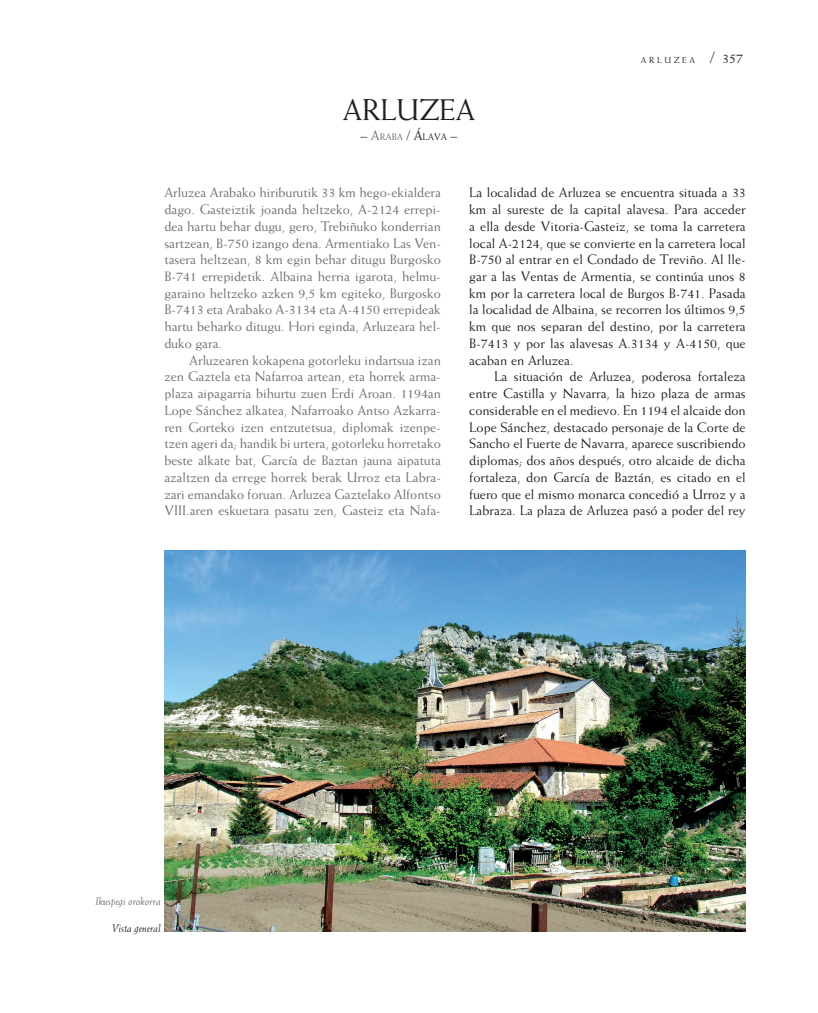
<style>
.page{position:relative;width:818px;height:1013px;background:#fff}
.page>*{position:absolute;margin:0;border:0;box-sizing:border-box;transform-origin:0 0}
.t1{font:30px "Weiss Std";color:#231f20}
.t2{font:13.75px/16.8px "Weiss Std";color:#6c6d70;text-align:justify}
.t3{font:13.75px/16.8px "Weiss Std";color:#231f20;text-align:justify}
.t4{font:13.75px "Weiss Std";color:#231f20}
.t5{font:italic 11.25px "Weiss Std";color:#6c6d70}
.t6{font:italic 11.25px "Weiss Std";color:#231f20}
.t7{font:8.75px "Weiss Std";color:#231f20}
.s1{color:#6c6d70}
.s2{font-size:9.62px;color:#6c6d70}
.s3{font-size:9.62px}
.s4{font-size:16.25px}
</style>
<div class="page">
<img style="left:164px;top:551px;width:581px;height:380px">
<h1 class="t1" style="left:343px;top:93px;width:134px">ARLUZEA</h1>
<p class="t4" style="left:360px;top:127px;width:98px">– <span class="s1">A</span><span class="s2">RABA</span> / Á<span class="s3">LAVA</span> –</p>
<p class="t7" style="left:641px;top:55px;width:8px">arluzea</p>
<p class="t3" style="left:710px;top:50px;width:34px"><span class="s4">/</span> 357</p>
<p class="t2" style="left:164px;top:184px;width:278px">Arluzea Arabako hiriburutik 33 km hego-ekialdera dago. Gasteiztik joanda heltzeko, A-2124 errepi&shy;dea hartu behar dugu, gero, Trebiñuko konderrian sartzean, B-750 izango dena. Armentiako Las Ven&shy;tasera heltzean, 8 km egin behar ditugu Burgosko B-741 errepidetik. Albaina herria igarota, helmu&shy;garaino heltzeko azken 9,5 km egiteko, Burgosko B-7413 eta Arabako A-3134 eta A-4150 errepideak hartu beharko ditugu. Hori eginda, Arluzeara hel&shy;duko gara.</p>
<p class="t2" style="left:164px;top:351px;width:278px;text-indent:25px">Arluzearen kokapena gotorleku indartsua izan zen Gaztela eta Nafarroa artean, eta horrek arma&shy;plaza aipagarria bihurtu zuen Erdi Aroan. 1194an Lope Sánchez alkatea, Nafarroako Antso Azkarra&shy;ren Gorteko izen entzutetsua, diplomak izenpe&shy;tzen ageri da; handik bi urtera, gotorleku horretako beste alkate bat, García de Baztan jauna aipatuta azaltzen da errege horrek berak Urroz eta Labra&shy;zari emandako foruan. Arluzea Gaztelako Alfontso VIII.aren eskuetara pasatu zen, Gasteiz eta Nafa-</p>
<p class="t3" style="left:469px;top:184px;width:278px">La localidad de Arluzea se encuentra situada a 33 km al sureste de la capital alavesa. Para acceder a ella desde Vitoria-Gasteiz, se toma la carretera local A-2124, que se convierte en la carretera local B-750 al entrar en el Condado de Treviño. Al lle&shy;gar a las Ventas de Armentia, se continúa unos 8 km por la carretera local de Burgos B-741. Pasada la localidad de Albaina, se recorren los últimos 9,5 km que nos separan del destino, por la carretera B-7413 y por las alavesas A.3134 y A-4150, que acaban en Arluzea.</p>
<p class="t3" style="left:469px;top:368px;width:278px;text-indent:25px">La situación de Arluzea, poderosa fortaleza entre Castilla y Navarra, la hizo plaza de armas considerable en el medievo. En 1194 el alcaide don Lope Sánchez, destacado personaje de la Corte de Sancho el Fuerte de Navarra, aparece suscribiendo diplomas; dos años después, otro alcaide de dicha fortaleza, don García de Baztán, es citado en el fuero que el mismo monarca concedió a Urroz y a Labraza. La plaza de Arluzea pasó a poder del rey</p>
<p class="t5" style="left:95px;top:894px;width:67px">Ikuspegi orokorra</p>
<p class="t6" style="left:112px;top:921px;width:51px">Vista general</p>
</div>
